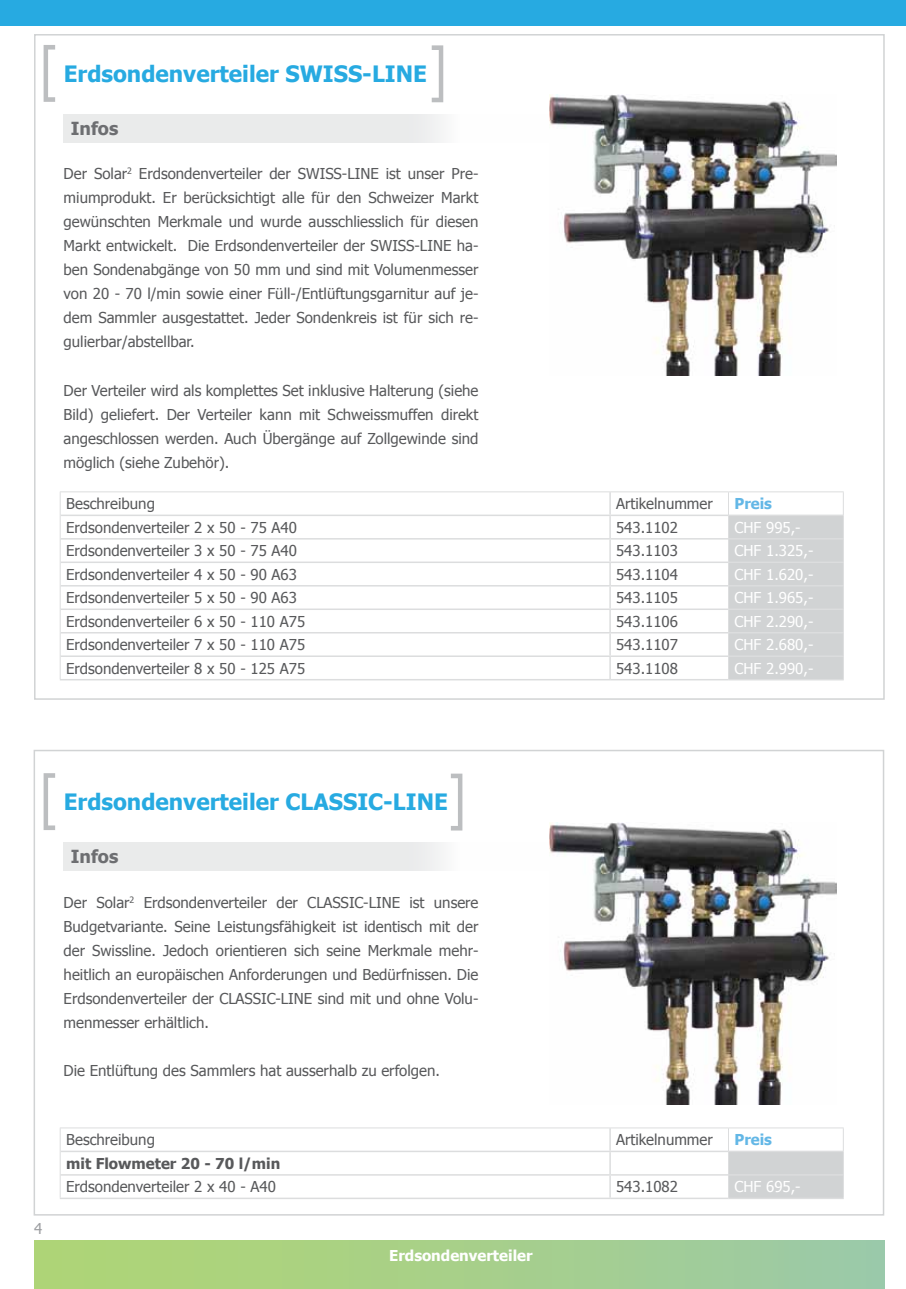
<style>
.page{position:relative;width:906px;height:1289px;background:#fff}
.page>*{position:absolute;margin:0;border:0;box-sizing:border-box;transform-origin:0 0}
.t1{font:700 22.5px "Tahoma";color:#27aae1}
.t2{font:700 18px "Tahoma";color:#6d6e71}
.t3{font:15px/24px "Tahoma";color:#58595b;text-align:justify}
.t4{font:15px "Tahoma";color:#fff}
.t5{font:700 15px "Tahoma";color:#58595b}
.t6{font:700 15px "Tahoma";color:#fff}
.t7{font:700 15px "Tahoma";color:#63b7e6}
.t8{font:15px "Tahoma";color:#9d9fa2}
</style>
<div class="page">
<div style="left:0;top:0;width:906px;height:26px;background:#27aae1"></div>
<div style="left:34px;top:1239px;width:850px;height:49px;background:linear-gradient(to right,#b0d571,#9ccaa6)"></div>
<div style="left:64px;top:114px;width:378px;height:28px;background:#eaebeb"></div>
<svg style="left:44px;top:45px;width:11px;height:57px"></svg>
<svg style="left:432px;top:45px;width:11px;height:57px"></svg>
<img style="left:549px;top:95px;width:287px;height:281px">
<hr style="left:609px;top:492px;width:2px;height:22px;background:#dcddde">
<hr style="left:61px;top:514px;width:549px;height:2px;background:#dcddde">
<hr style="left:610px;top:514px;width:118px;height:2px;background:#dcddde">
<hr style="left:609px;top:516px;width:2px;height:22px;background:#dcddde">
<hr style="left:61px;top:538px;width:549px;height:1px;background:#dcddde">
<hr style="left:610px;top:538px;width:118px;height:1px;background:#dcddde">
<hr style="left:609px;top:539px;width:2px;height:22px;background:#dcddde">
<hr style="left:609px;top:563px;width:2px;height:22px;background:#dcddde">
<hr style="left:609px;top:586px;width:2px;height:22px;background:#dcddde">
<hr style="left:609px;top:610px;width:2px;height:22px;background:#dcddde">
<hr style="left:609px;top:633px;width:2px;height:22px;background:#dcddde">
<hr style="left:609px;top:657px;width:2px;height:22px;background:#dcddde">
<hr style="left:728px;top:679px;width:115px;height:1px;background:#dcddde">
<hr style="left:60px;top:491px;width:550px;height:1px;background:#dcddde">
<hr style="left:610px;top:491px;width:118px;height:1px;background:#dcddde">
<hr style="left:728px;top:491px;width:115px;height:1px;background:#dcddde">
<svg style="left:60px;top:492px;width:1px;height:187px"></svg>
<svg style="left:728px;top:492px;width:116px;height:187px;background:#d7d8d9"></svg>
<hr style="left:61px;top:561px;width:549px;height:2px;background:#dcddde">
<hr style="left:61px;top:585px;width:549px;height:1px;background:#dcddde">
<hr style="left:61px;top:608px;width:549px;height:2px;background:#dcddde">
<hr style="left:61px;top:632px;width:549px;height:1px;background:#dcddde">
<hr style="left:61px;top:655px;width:549px;height:2px;background:#dcddde">
<hr style="left:60px;top:679px;width:550px;height:1px;background:#dcddde">
<hr style="left:610px;top:561px;width:118px;height:2px;background:#dcddde">
<hr style="left:610px;top:585px;width:118px;height:1px;background:#dcddde">
<hr style="left:610px;top:608px;width:118px;height:2px;background:#dcddde">
<hr style="left:610px;top:632px;width:118px;height:1px;background:#dcddde">
<hr style="left:610px;top:655px;width:118px;height:2px;background:#dcddde">
<hr style="left:610px;top:679px;width:118px;height:1px;background:#dcddde">
<div style="left:64px;top:842px;width:378px;height:28px;background:#eaebeb"></div>
<svg style="left:44px;top:773px;width:11px;height:57px"></svg>
<svg style="left:451px;top:773px;width:11px;height:57px"></svg>
<img style="left:549px;top:822px;width:287px;height:282px">
<hr style="left:609px;top:1128px;width:2px;height:22px;background:#dcddde">
<hr style="left:61px;top:1150px;width:549px;height:2px;background:#dcddde">
<hr style="left:610px;top:1150px;width:118px;height:2px;background:#dcddde">
<hr style="left:609px;top:1152px;width:2px;height:22px;background:#dcddde">
<hr style="left:61px;top:1174px;width:549px;height:1px;background:#dcddde">
<hr style="left:610px;top:1174px;width:118px;height:1px;background:#dcddde">
<hr style="left:609px;top:1175px;width:2px;height:22px;background:#dcddde">
<hr style="left:728px;top:1197px;width:115px;height:2px;background:#dcddde">
<hr style="left:60px;top:1127px;width:550px;height:1px;background:#dcddde">
<hr style="left:610px;top:1127px;width:118px;height:1px;background:#dcddde">
<hr style="left:728px;top:1127px;width:115px;height:1px;background:#dcddde">
<svg style="left:60px;top:1128px;width:1px;height:69px"></svg>
<svg style="left:728px;top:1128px;width:116px;height:70px"></svg>
<hr style="left:60px;top:1197px;width:550px;height:2px;background:#dcddde">
<hr style="left:610px;top:1197px;width:118px;height:2px;background:#dcddde">
<h1 class="t1" style="left:64px;top:58px;width:365px">Erdsondenverteiler SWISS-LINE</h1>
<p class="t2" style="left:71px;top:116px;width:49px">Infos</p>
<p class="t3" style="left:64px;top:161px;width:416px">Der Solar<sup>2</sup> Erdsondenverteiler der SWISS-LINE ist unser Pre&shy;miumprodukt. Er berücksichtigt alle für den Schweizer Markt gewünschten Merkmale und wurde ausschliesslich für diesen Markt entwickelt. Die Erdsondenverteiler der SWISS-LINE ha&shy;ben Sondenabgänge von 50 mm und sind mit Volumenmesser von 20 - 70 l/min sowie einer Füll-/Entlüftungsgarnitur auf je&shy;dem Sammler ausgestattet. Jeder Sondenkreis ist für sich re&shy;gulierbar/abstellbar.</p>
<p class="t3" style="left:64px;top:377px;width:416px">Der Verteiler wird als komplettes Set inklusive Halterung (siehe Bild) geliefert. Der Verteiler kann mit Schweissmuffen direkt angeschlossen werden. Auch Übergänge auf Zollgewinde sind möglich (siehe Zubehör).</p>
<p class="t3" style="left:66px;top:491px;width:90px">Beschreibung</p>
<p class="t3" style="left:616px;top:491px;width:98px">Artikelnummer</p>
<p class="t7" style="left:734px;top:493px;width:39px">Preis</p>
<p class="t3" style="left:66px;top:514px;width:232px">Erdsondenverteiler 2 x 50 - 75 A40</p>
<p class="t3" style="left:616px;top:514px;width:63px">543.1102</p>
<p class="t4" style="left:734px;top:517px;width:68px">CHF 995,-</p>
<p class="t3" style="left:66px;top:538px;width:232px">Erdsondenverteiler 3 x 50 - 75 A40</p>
<p class="t3" style="left:616px;top:538px;width:63px">543.1103</p>
<p class="t4" style="left:734px;top:541px;width:80px">CHF 1.325,-</p>
<p class="t3" style="left:66px;top:561px;width:232px">Erdsondenverteiler 4 x 50 - 90 A63</p>
<p class="t3" style="left:616px;top:561px;width:63px">543.1104</p>
<p class="t4" style="left:734px;top:564px;width:80px">CHF 1.620,-</p>
<p class="t3" style="left:66px;top:585px;width:232px">Erdsondenverteiler 5 x 50 - 90 A63</p>
<p class="t3" style="left:616px;top:585px;width:63px">543.1105</p>
<p class="t4" style="left:734px;top:587px;width:80px">CHF 1.965,-</p>
<p class="t3" style="left:66px;top:608px;width:240px">Erdsondenverteiler 6 x 50 - 110 A75</p>
<p class="t3" style="left:616px;top:608px;width:63px">543.1106</p>
<p class="t4" style="left:734px;top:611px;width:80px">CHF 2.290,-</p>
<p class="t3" style="left:66px;top:632px;width:240px">Erdsondenverteiler 7 x 50 - 110 A75</p>
<p class="t3" style="left:616px;top:632px;width:63px">543.1107</p>
<p class="t4" style="left:734px;top:634px;width:80px">CHF 2.680,-</p>
<p class="t3" style="left:66px;top:655px;width:240px">Erdsondenverteiler 8 x 50 - 125 A75</p>
<p class="t3" style="left:616px;top:655px;width:63px">543.1108</p>
<p class="t4" style="left:734px;top:658px;width:80px">CHF 2.990,-</p>
<p class="t8" style="left:34px;top:1218px;width:10px">4</p>
<h1 class="t1" style="left:64px;top:786px;width:386px">Erdsondenverteiler CLASSIC-LINE</h1>
<p class="t2" style="left:71px;top:844px;width:49px">Infos</p>
<p class="t3" style="left:64px;top:889px;width:416px">Der Solar<sup>2</sup> Erdsondenverteiler der CLASSIC-LINE ist unsere Budgetvariante. Seine Leistungsfähigkeit ist identisch mit der der Swissline. Jedoch orientieren sich seine Merkmale mehr&shy;heitlich an europäischen Anforderungen und Bedürfnissen. Die Erdsondenverteiler der CLASSIC-LINE sind mit und ohne Volu&shy;menmesser erhältlich.</p>
<p class="t3" style="left:64px;top:1057px;width:378px">Die Entlüftung des Sammlers hat ausserhalb zu erfolgen.</p>
<p class="t3" style="left:66px;top:1127px;width:90px">Beschreibung</p>
<p class="t3" style="left:616px;top:1127px;width:98px">Artikelnummer</p>
<p class="t7" style="left:734px;top:1129px;width:39px">Preis</p>
<p class="t5" style="left:66px;top:1152px;width:216px">mit Flowmeter 20 - 70 l/min</p>
<p class="t3" style="left:66px;top:1174px;width:211px">Erdsondenverteiler 2 x 40 - A40</p>
<p class="t3" style="left:616px;top:1174px;width:63px">543.1082</p>
<p class="t4" style="left:734px;top:1176px;width:68px">CHF 695,-</p>
<p class="t6" style="left:389px;top:1245px;width:145px">Erdsondenverteiler</p>
</div>
